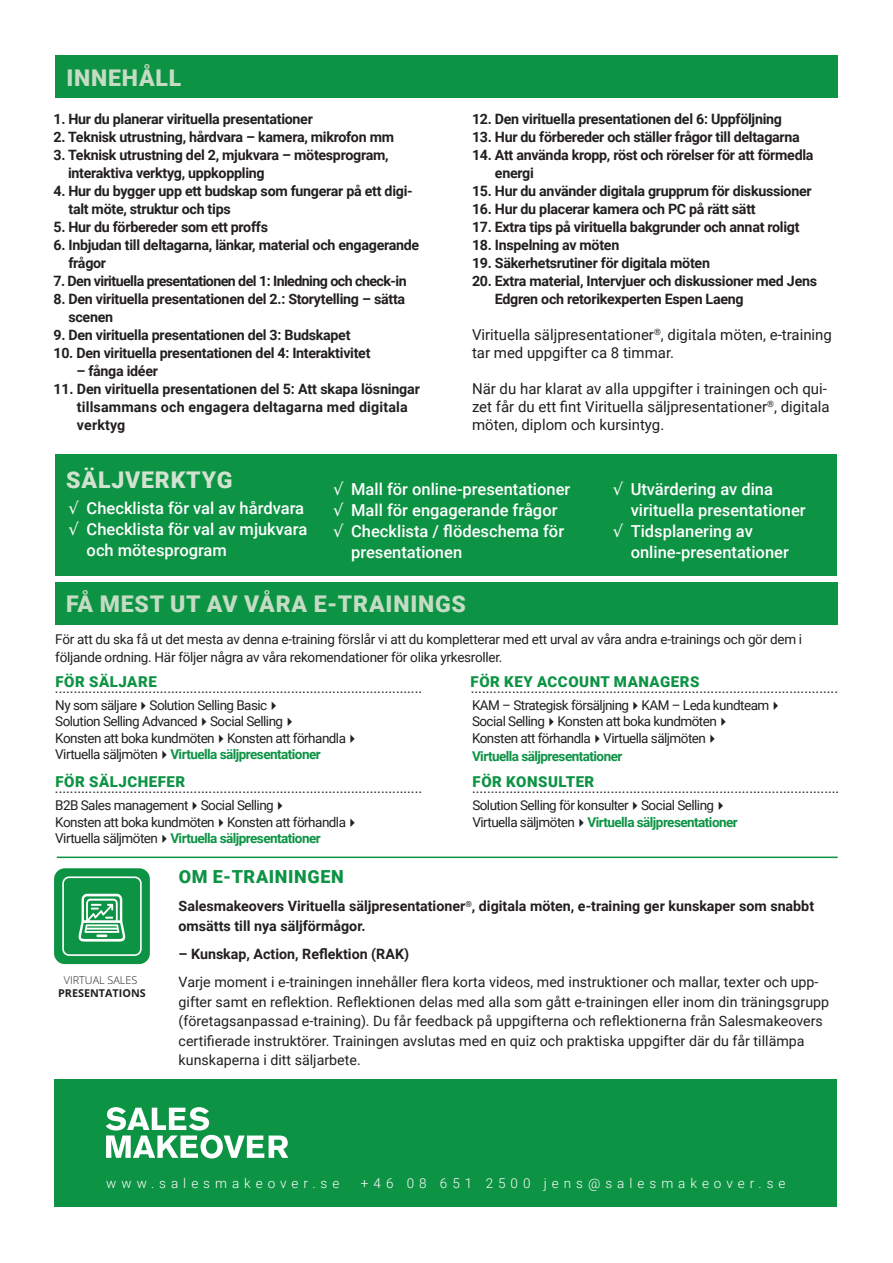
<style>
.page{position:relative;width:893px;height:1263px;background:#fff}
.page>*{position:absolute;margin:0;border:0;box-sizing:border-box;transform-origin:0 0}
.t1{font:900 23.1px "Roboto";letter-spacing:.035em;color:#c5dcc4}
.t2{font:900 23.1px "Roboto";letter-spacing:.035em;color:#d1e3d0}
.t3{font:900 18px "Roboto";letter-spacing:.035em;color:#0d9344}
.t4{font:500 16.5px/21px "Roboto";color:#fff}
.t5{font:15px/18px "Roboto";color:#231f20}
.t6{font:900 15px "Roboto";letter-spacing:.035em;color:#0d9344}
.t7{font:700 14.25px/18px "Roboto";letter-spacing:-.02em;color:#231f20}
.t8{font:14.25px/19.5px "Roboto";color:#231f20}
.t9{font:700 14.25px/18px "Roboto";color:#231f20}
.t10{font:700 14.25px "Roboto";letter-spacing:-.04em;color:#231f20}
.t11{font:13.5px/16.5px "Roboto";letter-spacing:-.04em;color:#231f20}
.t12{font:13.5px/18px "Roboto";letter-spacing:-.02em;color:#231f20}
.t13{font:300 13.5px "Roboto";letter-spacing:.37em;color:#fff}
.t14{font:700 13.5px "Roboto";letter-spacing:-.04em;color:#0d9344}
.t15{font:700 10.8px/12.9px "Open Sans";color:#231f20;text-align:center}
.s1{font-weight:700;color:#0d9344}
.s2{font-weight:300}
</style>
<div class="page">
<div style="left:54px;top:1079px;width:783px;height:127px;background:#0d9344"></div>
<svg style="left:106px;top:1107px;width:182px;height:51px"></svg>
<div style="left:55px;top:55px;width:783px;height:43px;background:#0d9344"></div>
<div style="left:55px;top:454px;width:782px;height:122px;background:#0d9344"></div>
<div style="left:54px;top:868px;width:96px;height:96px;background:#0d9344;border-radius:11px"></div>
<div style="left:62px;top:876px;width:80px;height:80px;border:2px solid #fff;border-radius:6px"></div>
<svg style="left:78px;top:894px;width:47px;height:47px"></svg>
<hr style="left:57px;top:856px;width:781px;height:2px;background:#0d9344">
<div style="left:55px;top:582px;width:783px;height:42px;background:#0d9344"></div>
<p class="t1" style="left:66px;top:61px;width:116px">INNEHÅLL</p>
<p class="t7" style="left:53px;top:110px;width:261px">1. Hur du planerar virituella presentationer</p>
<p class="t7" style="left:53px;top:128px;width:342px">2. Teknisk utrustning, hårdvara – kamera, mikrofon mm</p>
<p class="t7" style="left:68px;top:146px;width:322px;text-indent:-15px">3. Teknisk utrustning del 2, mjukvara – mötesprogram, interaktiva verktyg, uppkoppling</p>
<p class="t7" style="left:68px;top:182px;width:346px;text-indent:-15px">4. Hur du bygger upp ett budskap som fungerar på ett digi&shy;talt möte, struktur och tips</p>
<p class="t7" style="left:53px;top:218px;width:216px">5. Hur du förbereder som ett proffs</p>
<p class="t7" style="left:68px;top:236px;width:352px;text-indent:-15px">6. Inbjudan till deltagarna, länkar, material och engagerande frågor</p>
<p class="t10" style="left:53px;top:271px;width:355px">7. Den virituella presentationen del 1: Inledning och check-in</p>
<p class="t7" style="left:68px;top:290px;width:338px;text-indent:-15px">8. Den virituella presentationen del 2.: Storytelling – sätta scenen</p>
<p class="t7" style="left:53px;top:326px;width:298px">9. Den virituella presentationen del 3: Budskapet</p>
<p class="t7" style="left:53px;top:344px;width:319px">10. Den virituella presentationen del 4: Interaktivitet</p>
<p class="t7" style="left:76px;top:362px;width:83px">– fånga idéer</p>
<p class="t9" style="left:77px;top:380px;width:345px;text-indent:-23px">11. Den virituella presentationen del 5: Att skapa lösningar tillsammans och engagera deltagarna med digitala verktyg</p>
<p class="t7" style="left:472px;top:110px;width:312px">12. Den virituella presentationen del 6: Uppföljning</p>
<p class="t7" style="left:472px;top:128px;width:329px">13. Hur du förbereder och ställer frågor till deltagarna</p>
<p class="t7" style="left:495px;top:146px;width:320px;text-indent:-23px">14. Att använda kropp, röst och rörelser för att förmedla energi</p>
<p class="t7" style="left:472px;top:182px;width:341px">15. Hur du använder digitala grupprum för diskussioner</p>
<p class="t7" style="left:472px;top:200px;width:285px">16. Hur du placerar kamera och PC på rätt sätt</p>
<p class="t7" style="left:472px;top:218px;width:329px">17. Extra tips på virituella bakgrunder och annat roligt</p>
<p class="t7" style="left:472px;top:236px;width:149px">18. Inspelning av möten</p>
<p class="t7" style="left:472px;top:254px;width:239px">19. Säkerhetsrutiner för digitala möten</p>
<p class="t7" style="left:495px;top:272px;width:324px;text-indent:-23px">20. Extra material, Intervjuer och diskussioner med Jens<br>Edgren och retorikexperten Espen Laeng</p>
<p class="t5" style="left:472px;top:325px;width:361px">Virituella säljpresentationer<sup>®</sup>, digitala möten, e-training tar med uppgifter ca 8 timmar.</p>
<p class="t5" style="left:472px;top:379px;width:359px">När du har klarat av alla uppgifter i trainingen och qui&shy;zet får du ett fint Virituella säljpresentationer<sup>®</sup>, digitala möten, diplom och kursintyg.</p>
<p class="t2" style="left:66px;top:463px;width:168px">SÄLJVERKTYG</p>
<p class="t4" style="left:69px;top:497px;width:236px">√ Checklista för val av hårdvara</p>
<p class="t4" style="left:87px;top:518px;width:222px;text-indent:-17px">√ Checklista för val av mjukvara och mötesprogram</p>
<p class="t4" style="left:334px;top:478px;width:238px">√ Mall för online-presentationer</p>
<p class="t4" style="left:334px;top:499px;width:225px">√ Mall för engagerande frågor</p>
<p class="t4" style="left:351px;top:520px;width:215px;text-indent:-17px">√ Checklista / flödeschema för presentationen</p>
<p class="t4" style="left:631px;top:478px;width:177px;text-indent:-17px">√ Utvärdering av dina virituella presentationer</p>
<p class="t4" style="left:631px;top:520px;width:160px;text-indent:-17px">√ Tidsplanering av online-presentationer</p>
<p class="t1" style="left:66px;top:588px;width:401px">FÅ MEST UT AV VÅRA E-TRAININGS</p>
<p class="t12" style="left:55px;top:630px;width:748px">För att du ska få ut det mesta av denna e-training förslår vi att du kompletterar med ett urval av våra andra e-trainings och gör dem i följande ordning. Här följer några av våra rekomendationer för olika yrkesroller.</p>
<p class="t11" style="left:55px;top:696px;width:305px">Ny som säljare✔Solution Selling Basic✔<br>Solution Selling Advanced✔Social Selling✔<br>Konsten att boka kundmöten✔Konsten att förhandla✔ Virtuella säljmöten✔<span class="s1">Virtuella säljpresentationer</span></p>
<p class="t11" style="left:55px;top:796px;width:305px">B2B Sales management✔Social Selling✔<br>Konsten att boka kundmöten✔Konsten att förhandla✔<br>Virtuella säljmöten✔<span class="s1">Virtuella säljpresentationer</span></p>
<p class="t11" style="left:472px;top:796px;width:267px">Solution Selling för konsulter✔Social Selling✔<br>Virtuella säljmöten✔<span class="s1">Virtuella säljpresentationer</span></p>
<p class="t6" style="left:56px;top:671px;width:103px">FÖR SÄLJARE</p>
<p class="t6" style="left:471px;top:671px;width:230px">FÖR KEY ACCOUNT MANAGERS</p>
<p class="t8" style="left:55px;top:678px;width:369px">..................................................................................................</p>
<p class="t8" style="left:471px;top:678px;width:369px">..................................................................................................</p>
<p class="t11" style="left:472px;top:696px;width:312px">KAM – Strategisk försäljning✔KAM – Leda kundteam✔<br>Social Selling✔Konsten att boka kundmöten✔<br>Konsten att förhandla✔Virtuella säljmöten✔</p>
<p class="t14" style="left:472px;top:747px;width:152px">Virtuella säljpresentationer</p>
<p class="t6" style="left:56px;top:771px;width:131px">FÖR SÄLJCHEFER</p>
<p class="t6" style="left:473px;top:771px;width:123px">FÖR KONSULTER</p>
<p class="t8" style="left:55px;top:778px;width:369px">..................................................................................................</p>
<p class="t8" style="left:472px;top:778px;width:369px">..................................................................................................</p>
<p class="t15" style="left:58px;top:973px;width:89px"><span class="s2">VIRTUAL SALES<br></span>PRESENTATIONS</p>
<p class="t3" style="left:179px;top:864px;width:166px">OM E-TRAININGEN</p>
<p class="t9" style="left:179px;top:896px;width:637px;line-height:19.5px">Salesmakeovers Virituella säljpresentationer<sup>®</sup>, digitala möten, e-training ger kunskaper som snabbt omsätts till nya säljförmågor.</p>
<p class="t9" style="left:179px;top:944px;width:232px">– Kunskap, Action, Reflektion (RAK)</p>
<p class="t8" style="left:179px;top:972px;width:652px">Varje moment i e-trainingen innehåller flera korta videos, med instruktioner och mallar, texter och upp&shy;gifter samt en reflektion. Reflektionen delas med alla som gått e-trainingen eller inom din träningsgrupp (företagsanpassad e-training). Du får feedback på uppgifterna och reflektionerna från Salesmakeovers certifierade instruktörer. Trainingen avslutas med en quiz och praktiska uppgifter där du får tillämpa kunskaperna i ditt säljarbete.</p>
<p class="t13" style="left:106px;top:1173px;width:235px">www.salesmakeover.se</p>
<p class="t13" style="left:361px;top:1173px;width:426px">+46 08 651 2500 jens@salesmakeover.se</p>
</div>
